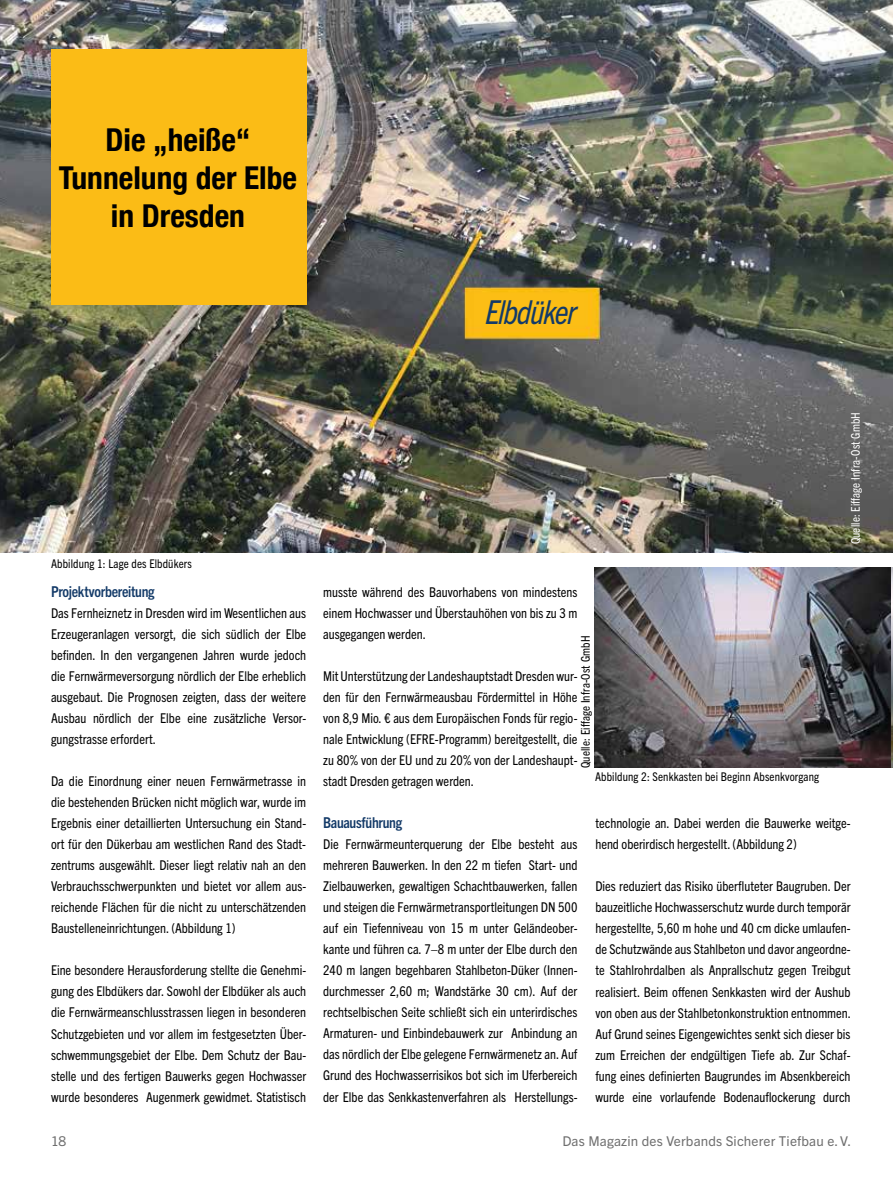
<style>
.page{position:relative;width:893px;height:1191px;background:#fff}
.page>*{position:absolute;margin:0;border:0;box-sizing:border-box;transform-origin:0 0}
.t1{font:italic condensed 33px "Trade Gothic Next LT Pro";letter-spacing:-.035em;color:#133a68}
.t2{font:700 condensed 31.5px/37.8px "Helvetica Neue LT";color:#000;text-align:center}
.t3{font:700 condensed 15px "Trade Gothic Next LT Pro";letter-spacing:-.02em;color:#133a68}
.t4{font:condensed 13.5px/21px "Trade Gothic Next LT Pro";color:#000;text-align:justify}
.t5{font:13.5px "Trade Gothic Next LT Pro";letter-spacing:.01em;color:#6e6e6e}
.t6{font:condensed 12px "Trade Gothic Next LT Pro";letter-spacing:.01em;color:#000}
.t7{font:condensed 12px "Trade Gothic Next LT Pro";letter-spacing:.01em;color:#fff}
</style>
<div class="page">
<img style="left:0;top:0;width:893px;height:553px">
<div style="left:51px;top:49px;width:256px;height:256px;background:#fbbc16"></div>
<img style="left:594px;top:568px;width:299px;height:199px">
<h2 class="t2" style="left:59px;top:120px;width:240px">Die „heiße“<br>Tunnelung der Elbe in Dresden</h2>
<h1 class="t1" style="left:485px;top:290px;width:93px">Elbdüker</h1>
<p class="t6" style="left:51px;top:555px;width:142px">Abbildung 1: Lage des Elbdükers</p>
<p class="t3" style="left:51px;top:581px;width:105px">Projektvorbereitung</p>
<p class="t4" style="left:51px;top:602px;width:257px">Das Fernheiznetz in Dresden wird im Wesentlichen aus Erzeugeranlagen versorgt, die sich südlich der Elbe befinden. In den vergangenen Jahren wurde jedoch die Fernwärmeversorgung nördlich der Elbe erheblich ausgebaut. Die Prognosen zeigten, dass der weitere Ausbau nördlich der Elbe eine zusätzliche Versor&shy;gungstrasse erfordert.</p>
<p class="t4" style="left:51px;top:770px;width:257px">Da die Einordnung einer neuen Fernwärmetrasse in die bestehenden Brücken nicht möglich war, wurde im Ergebnis einer detaillierten Untersuchung ein Stand&shy;ort für den Dükerbau am westlichen Rand des Stadt&shy;zentrums ausgewählt. Dieser liegt relativ nah an den Verbrauchsschwerpunkten und bietet vor allem aus&shy;reichende Flächen für die nicht zu unterschätzenden Baustelleneinrichtungen. (Abbildung 1)</p>
<p class="t4" style="left:51px;top:959px;width:257px">Eine besondere Herausforderung stellte die Genehmi&shy;gung des Elbdükers dar. Sowohl der Elbdüker als auch die Fernwärmeanschlusstrassen liegen in besonderen Schutzgebieten und vor allem im festgesetzten Über&shy;schwemmungsgebiet der Elbe. Dem Schutz der Bau&shy;stelle und des fertigen Bauwerks gegen Hochwasser wurde besonderes Augenmerk gewidmet. Statistisch</p>
<p class="t7" style="left:847px;top:544px;width:134px;rotate:-90deg">Quelle: Eiffage Infra-Ost GmbH</p>
<p class="t4" style="left:323px;top:581px;width:256px">musste während des Bauvorhabens von mindestens einem Hochwasser und Überstauhöhen von bis zu 3 m ausgegangen werden.</p>
<p class="t4" style="left:323px;top:665px;width:256px">Mit Unterstützung der Landeshauptstadt Dresden wur&shy;den für den Fernwärmeausbau Fördermittel in Höhe von 8,9 Mio. € aus dem Europäischen Fonds für regio&shy;nale Entwicklung (EFRE-Programm) bereitgestellt, die zu 80% von der EU und zu 20% von der Landeshaupt&shy;stadt Dresden getragen werden.</p>
<p class="t3" style="left:323px;top:812px;width:81px">Bauausführung</p>
<p class="t4" style="left:323px;top:833px;width:256px">Die Fernwärmeunterquerung der Elbe besteht aus mehreren Bauwerken. In den 22 m tiefen Start- und Zielbauwerken, gewaltigen Schachtbauwerken, fallen und steigen die Fernwärmetransportleitungen DN 500 auf ein Tiefenniveau von 15 m unter Geländeober&shy;kante und führen ca. 7–8 m unter der Elbe durch den 240 m langen begehbaren Stahlbeton-Düker (Innen&shy;durchmesser 2,60 m; Wandstärke 30 cm). Auf der rechtselbischen Seite schließt sich ein unterirdisches Armaturen- und Einbindebauwerk zur Anbindung an das nördlich der Elbe gelegene Fernwärmenetz an. Auf Grund des Hochwasserrisikos bot sich im Uferbereich der Elbe das Senkkastenverfahren als Herstellungs-</p>
<p class="t6" style="left:577px;top:768px;width:134px;rotate:-90deg">Quelle: Eiffage Infra-Ost GmbH</p>
<p class="t6" style="left:595px;top:768px;width:225px">Abbildung 2: Senkkasten bei Beginn Absenkvorgang</p>
<p class="t4" style="left:595px;top:812px;width:257px">technologie an. Dabei werden die Bauwerke weitge&shy;hend oberirdisch hergestellt. (Abbildung 2)</p>
<p class="t4" style="left:595px;top:875px;width:257px">Dies reduziert das Risiko überfluteter Baugruben. Der bauzeitliche Hochwasserschutz wurde durch temporär hergestellte, 5,60 m hohe und 40 cm dicke umlaufen&shy;de Schutzwände aus Stahlbeton und davor angeordne&shy;te Stahlrohrdalben als Anprallschutz gegen Treibgut realisiert. Beim offenen Senkkasten wird der Aushub von oben aus der Stahlbetonkonstruktion entnommen.<br>Auf Grund seines Eigengewichtes senkt sich dieser bis zum Erreichen der endgültigen Tiefe ab. Zur Schaf&shy;fung eines definierten Baugrundes im Absenkbereich wurde eine vorlaufende Bodenauflockerung durch</p>
<p class="t5" style="left:51px;top:1131px;width:17px">18</p>
<p class="t5" style="left:562px;top:1131px;width:290px">Das Magazin des Verbands Sicherer Tiefbau e.V.</p>
</div>
